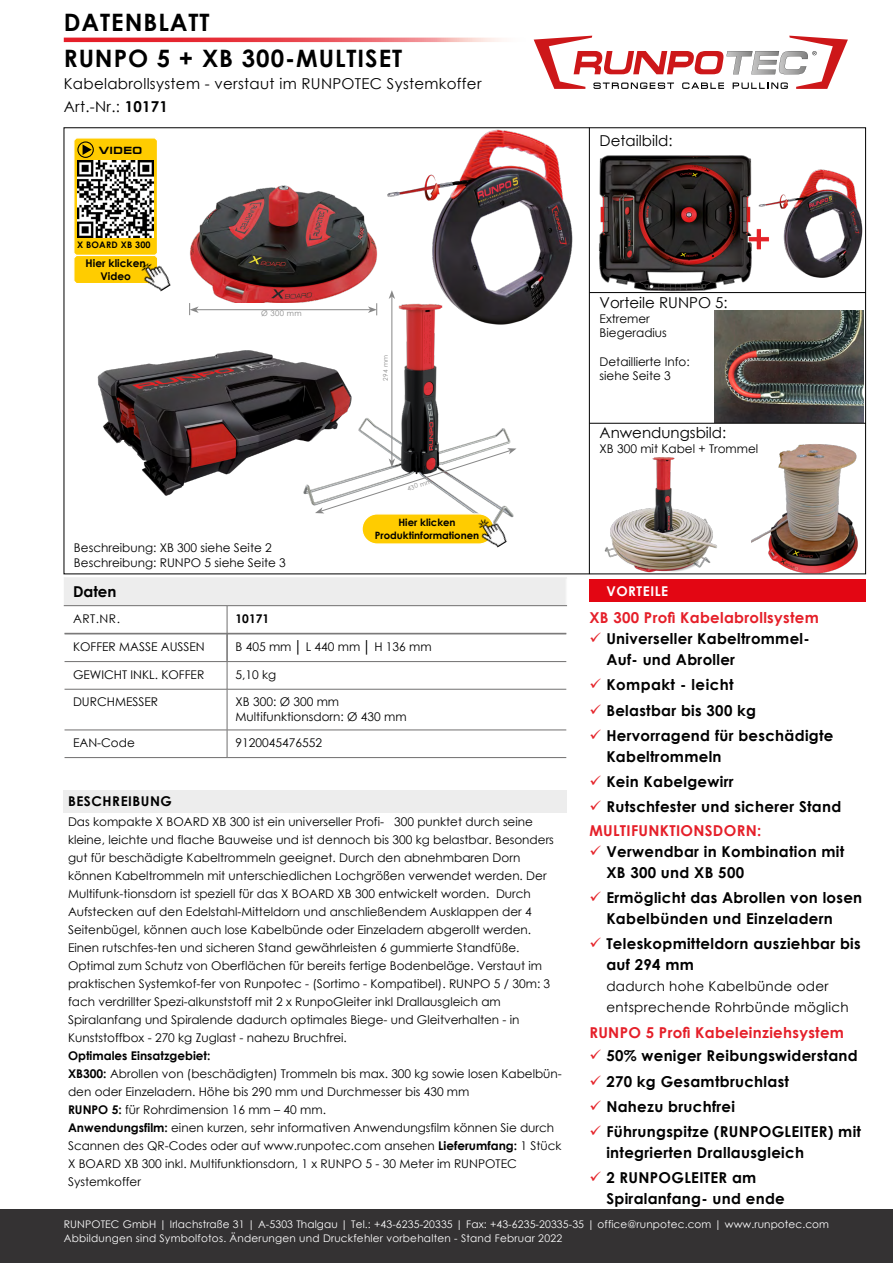
<style>
.page{position:relative;width:893px;height:1263px;background:#fff}
.page>*{position:absolute;margin:0;border:0;box-sizing:border-box;transform-origin:0 0}
.t1{font:700 24px/36px "Century Gothic";letter-spacing:.04em;color:#000}
.t2{font:700 15px/25.2px "Century Gothic";letter-spacing:.02em;color:#000}
.t3{font:700 15px "Century Gothic";letter-spacing:.02em;color:#e51f29}
.t4{font:15px/22.5px "Century Gothic";letter-spacing:.02em;color:#000}
.t5{font:15px "Century Gothic";color:#000}
.t6{font:13.5px/21px "Century Gothic";letter-spacing:.02em;color:#000}
.t7{font:700 13.5px "Century Gothic";letter-spacing:.04em;color:#000}
.t8{font:700 13.5px "Century Gothic";letter-spacing:.04em;color:#fff}
.t9{font:12px/18px "Century Gothic";color:#000}
.t10{font:700 12px "Century Gothic";color:#000}
.t11{font:700 10.65px/12.8px "Century Gothic";color:#000;text-align:center}
.t12{font:10.5px/13.5px "Century Gothic";letter-spacing:.01em;color:#fff}
.t13{font:700 10.5px "Micro Extended";letter-spacing:.04em;color:#000}
.t14{font:700 10.05px/12.1px "Century Gothic";color:#000;text-align:center}
.t15{font:700 9px "Century Gothic";letter-spacing:.02em;color:#000}
.t16{font:7.65px "Century Gothic";color:#878787}
.t17{font:6.3px "Century Gothic";color:#878787}
.s1{font-weight:700}
</style>
<div class="page">
<img style="left:715px;top:311px;width:149px;height:112px">
<img style="left:599px;top:155px;width:153px;height:137px">
<div style="left:65px;top:578px;width:501px;height:28px;background:#ededed"></div>
<hr style="left:64px;top:577px;width:163px;height:2px;background:#ededed">
<svg style="left:64px;top:579px;width:1px;height:26px"></svg>
<hr style="left:227px;top:577px;width:340px;height:2px;background:#ededed">
<hr style="left:64px;top:605px;width:163px;height:1px;background:#706f6f">
<hr style="left:227px;top:605px;width:340px;height:1px;background:#706f6f">
<hr style="left:65px;top:633px;width:162px;height:1px;background:#706f6f">
<hr style="left:227px;top:633px;width:339px;height:1px;background:#706f6f">
<hr style="left:65px;top:634px;width:162px;height:1px;background:#706f6f">
<hr style="left:227px;top:634px;width:339px;height:1px;background:#706f6f">
<hr style="left:65px;top:661px;width:162px;height:1px;background:#706f6f">
<hr style="left:227px;top:661px;width:339px;height:1px;background:#706f6f">
<svg style="left:227px;top:606px;width:1px;height:83px"></svg>
<hr style="left:65px;top:689px;width:162px;height:1px;background:#706f6f">
<hr style="left:227px;top:689px;width:339px;height:1px;background:#706f6f">
<hr style="left:227px;top:689px;width:1px;height:41px;background:#706f6f">
<hr style="left:65px;top:730px;width:162px;height:1px;background:#706f6f">
<hr style="left:227px;top:730px;width:339px;height:1px;background:#706f6f">
<svg style="left:227px;top:730px;width:1px;height:27px"></svg>
<hr style="left:65px;top:757px;width:162px;height:1px;background:#706f6f">
<hr style="left:227px;top:757px;width:339px;height:1px;background:#706f6f">
<div style="left:0;top:1209px;width:893px;height:54px;background:#343233"></div>
<hr style="left:589px;top:128px;width:1px;height:446px;background:#000">
<hr style="left:590px;top:292px;width:276px;height:1px;background:#000">
<hr style="left:590px;top:423px;width:276px;height:1px;background:#000">
<img style="left:387px;top:130px;width:186px;height:193px">
<img style="left:302px;top:302px;width:213px;height:216px">
<hr style="left:392px;top:297px;width:1px;height:164px;background:#878787">
<svg style="left:315px;top:448px;width:201px;height:65px"></svg>
<svg style="left:389px;top:290px;width:6px;height:9px"></svg>
<img style="left:97px;top:349px;width:256px;height:147px">
<img style="left:190px;top:185px;width:188px;height:117px">
<hr style="left:196px;top:309px;width:174px;height:1px;background:#878787">
<svg style="left:189px;top:303px;width:10px;height:12px"></svg>
<svg style="left:368px;top:303px;width:9px;height:12px"></svg>
<img style="left:603px;top:457px;width:115px;height:117px">
<img style="left:752px;top:444px;width:107px;height:130px">
<div style="left:64px;top:790px;width:503px;height:23px;background:#ededed"></div>
<div style="left:589px;top:579px;width:277px;height:23px;background:#e30613"></div>
<svg style="left:747px;top:228px;width:11px;height:22px"></svg>
<img style="left:758px;top:170px;width:108px;height:108px">
<svg style="left:74px;top:138px;width:83px;height:145px"></svg>
<img style="left:136px;top:257px;width:35px;height:35px">
<div style="left:362px;top:514px;width:132px;height:30px;background:#fc0;border-radius:15px"></div>
<div style="left:361px;top:513px;width:134px;height:32px;border:1px solid #fff;border-radius:15px"></div>
<img style="left:472px;top:511px;width:39px;height:37px">
<svg style="left:534px;top:36px;width:314px;height:53px"></svg>
<svg style="left:64px;top:38px;width:470px;height:4px;background:#ec646a"></svg>
<h1 class="t1" style="left:64px;top:3px;width:340px">DATENBLATT<br>RUNPO 5 + XB 300-MULTISET</h1>
<p class="t4" style="left:64px;top:72px;width:419px">Kabelabrollsystem - verstaut im RUNPOTEC Systemkoffer<br>Art.-Nr.: <span class="s1">10171</span></p>
<p class="t13" style="left:99px;top:144px;width:45px">VIDEO</p>
<p class="t5" style="left:600px;top:130px;width:74px">Detailbild:</p>
<p class="t15" style="left:77px;top:238px;width:75px">X BOARD XB 300</p>
<p class="t11" style="left:86px;top:256px;width:62px">Hier klicken<br>Video</p>
<p class="t16" style="left:261px;top:308px;width:42px">Ø 300 mm</p>
<p class="t9" style="left:74px;top:540px;width:213px;line-height:14.4px">Beschreibung: XB 300 siehe Seite 2<br>Beschreibung: RUNPO 5 siehe Seite 3</p>
<p class="t17" style="left:381px;top:381px;width:27px;rotate:-90deg">294 mm</p>
<p class="t17" style="left:406px;top:484px;width:27px;rotate:-18deg">430 mm</p>
<p class="t14" style="left:375px;top:516px;width:106px">Hier klicken<br>Produktinformationen</p>
<p class="t2" style="left:73px;top:579px;width:45px">Daten</p>
<p class="t9" style="left:73px;top:609px;width:48px">ART.NR.</p>
<p class="t10" style="left:236px;top:609px;width:35px">10171</p>
<p class="t9" style="left:73px;top:637px;width:133px">KOFFER MASSE AUSSEN</p>
<p class="t9" style="left:236px;top:637px;width:198px">B 405 mm <span class="s1">│</span> L 440 mm <span class="s1">│</span> H 136 mm</p>
<p class="t9" style="left:73px;top:665px;width:133px">GEWICHT INKL. KOFFER</p>
<p class="t9" style="left:236px;top:665px;width:42px">5,10 kg</p>
<p class="t9" style="left:73px;top:693px;width:87px">DURCHMESSER</p>
<p class="t9" style="left:236px;top:694px;width:173px;line-height:14.4px">XB 300: Ø 300 mm<br>Multifunktionsdorn: Ø 430 mm</p>
<p class="t9" style="left:73px;top:733px;width:63px">EAN-Code</p>
<p class="t9" style="left:236px;top:733px;width:88px">9120045476552</p>
<p class="t7" style="left:68px;top:791px;width:105px">BESCHREIBUNG</p>
<p class="t9" style="left:68px;top:812px;width:487px">Das kompakte X BOARD XB 300 ist ein universeller Profi- 300 punktet durch seine kleine, leichte und flache Bauweise und ist dennoch bis 300 kg belastbar. Besonders gut für beschädigte Kabeltrommeln geeignet. Durch den abnehmbaren Dorn können Kabeltrommeln mit unterschiedlichen Lochgrößen verwendet werden. Der Multifunk-tionsdorn ist speziell für das X BOARD XB 300 entwickelt worden. Durch Aufstecken auf den Edelstahl-Mitteldorn und anschließendem Ausklappen der 4<br>Seitenbügel, können auch lose Kabelbünde oder Einzeladern abgerollt werden.<br>Einen rutschfes-ten und sicheren Stand gewährleisten 6 gummierte Stand füße.<br>Optimal zum Schutz von Oberflächen für bereits fertige Bodenbeläge. Verstaut im praktischen Systemkof-fer von Runpotec - (Sortimo - Kompatibel). RUNPO 5 / 30m: 3 fach verdrillter Spezi-alkunststoff mit 2 x RunpoGleiter inkl Drallausgleich am Spiralanfang und Spiralende dadurch optimales Biege- und Gleitverhalten - in Kunststoffbox - 270 kg Zuglast - nahezu Bruchfrei.</p>
<p class="t9" style="left:68px;top:1046px;width:495px"><span class="s1">Optimales Einsatzgebiet:<br>XB300:</span> Abrollen von (beschädigten) Trommeln bis max. 300 kg sowie losen Kabelbün&shy;den oder Einzeladern. Höhe bis 290 mm und Durchmesser bis 430 mm<br><span class="s1">RUNPO 5:</span> für Rohrdimension 16 mm – 40 mm.<br><span class="s1">Anwendungsfilm:</span> einen kurzen, sehr informativen Anwendungsfilm können Sie durch Scannen des QR-Codes oder auf www.runpotec.com ansehen <span class="s1">Lieferumfang:</span> 1 Stück X BOARD XB 300 inkl. Multifunktionsdorn, 1 x RUNPO 5 - 30 Meter im RUNPOTEC Systemkoffer</p>
<p class="t5" style="left:600px;top:292px;width:130px">Vorteile RUNPO 5:</p>
<p class="t9" style="left:600px;top:311px;width:69px;line-height:14.4px">Extremer<br>Biegeradius</p>
<p class="t9" style="left:600px;top:352px;width:92px">Detaillierte Info:</p>
<p class="t9" style="left:600px;top:367px;width:73px">siehe Seite 3</p>
<p class="t5" style="left:600px;top:423px;width:128px">Anwendungsbild:</p>
<p class="t9" style="left:600px;top:439px;width:160px">XB 300 mit Kabel + Trommel</p>
<p class="t8" style="left:606px;top:581px;width:63px">VORTEILE</p>
<p class="t3" style="left:589px;top:606px;width:231px">XB 300 Profi Kabelabrollsystem</p>
<p class="t2" style="left:606px;top:627px;width:205px;line-height:21px">Universeller Kabeltrommel-<br>Auf- und Abroller</p>
<p class="t2" style="left:606px;top:671px;width:229px">Kompakt - leicht<br>Belastbar bis 300 kg<br>Hervorragend für beschädigte</p>
<p class="t2" style="left:606px;top:743px;width:236px">Kabeltrommeln<br>Kein Kabelgewirr<br>Rutschfester und sicherer Stand</p>
<p class="t3" style="left:589px;top:819px;width:173px">MULTIFUNKTIONSDORN:</p>
<p class="t2" style="left:606px;top:840px;width:239px;line-height:21px">Verwendbar in Kombination mit<br>XB 300 und XB 500</p>
<p class="t2" style="left:606px;top:886px;width:257px;line-height:21px">Ermöglicht das Abrollen von losen<br>Kabelbünden und Einzeladern</p>
<p class="t2" style="left:606px;top:933px;width:256px;line-height:21px">Teleskopmitteldorn ausziehbar bis auf 294 mm</p>
<p class="t6" style="left:606px;top:976px;width:244px">dadurch hohe Kabelbünde oder entsprechende Rohrbünde möglich</p>
<p class="t3" style="left:589px;top:1021px;width:256px">RUNPO 5 Profi Kabeleinziehsystem</p>
<p class="t2" style="left:606px;top:1043px;width:256px">50% weniger Reibungswiderstand<br>270 kg Gesamtbruchlast<br>Nahezu bruchfrei<br>Führungspitze (RUNPOGLEITER) mit</p>
<p class="t2" style="left:606px;top:1139px;width:199px">integrierten Drallausgleich<br>2 RUNPOGLEITER am</p>
<p class="t2" style="left:606px;top:1185px;width:180px">Spiralanfang- und ende</p>
<p class="t12" style="left:64px;top:1217px;width:767px">RUNPOTEC GmbH | Irlachstraße 31 | A-5303 Thalgau | Tel.: +43-6235-20335 | Fax: +43-6235-20335-35 | office@runpotec.com | www.runpotec.com<br>Abbildungen sind Symbolfotos. Änderungen und Druckfehler vorbehalten - Stand Februar 2022</p>
</div>
